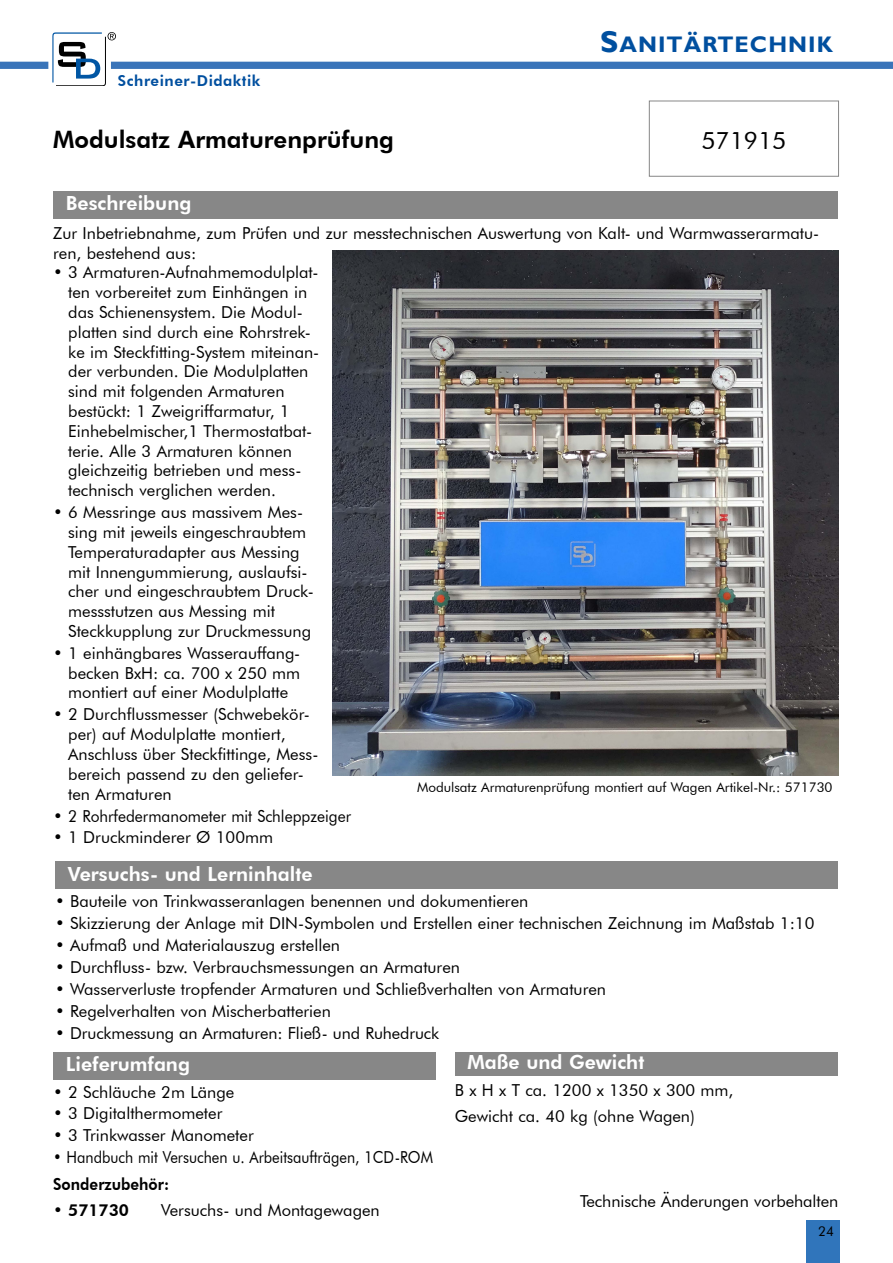
<style>
.page{position:relative;width:893px;height:1263px;background:#fff}
.page>*{position:absolute;margin:0;border:0;box-sizing:border-box;transform-origin:0 0}
.Prospekt_Titel{font:800 24px "Futura BT";color:#000}
.t1{font:24px "Futura BT";color:#000}
.t2{font:700 22.5px "Gill Sans";letter-spacing:.045em;color:#004f9f}
.Ü-Balken{font:800 19.5px "Futura BT";color:#fff}
.Ü-Balken-2{font:16.5px/19.8px "Futura BT";color:#000}
.Ü-Balken-3{font:16.5px "Futura BT";color:#000;scale:.89 1}
.t3{font:800 16.5px "Futura BT";color:#000;scale:.92 1}
.t4{font:800 16.5px "Futura BT";color:#000}
.t5{font:800 15px "Futura BT";letter-spacing:.035em;color:#004f9f}
.t6{font:13.5px "Futura BT";color:#000}
.s1{font-size:30px}
.s2{font-weight:400}
</style>
<div class="page">
<div style="left:0;top:62px;width:893px;height:7px;background:#3974b9;border:3px solid #3974b9"></div>
<div style="left:806px;top:1220px;width:34px;height:43px;background:#3075bb"></div>
<svg style="left:48px;top:32px;width:71px;height:54px"></svg>
<div style="left:53px;top:191px;width:784px;height:28px;background:#878787"></div>
<div style="left:55px;top:861px;width:782px;height:28px;background:#878787"></div>
<div style="left:455px;top:1052px;width:382px;height:24px;background:#878787"></div>
<div style="left:53px;top:1052px;width:383px;height:28px;background:#878787"></div>
<img style="left:332px;top:250px;width:506px;height:526px">
<p class="t5" style="left:118px;top:71px;width:144px">Schreiner-Didaktik</p>
<h2 class="t2" style="left:600px;top:31px;width:234px"><span class="s1">S</span>ANITÄRTECHNIK</h2>
<p class="Prospekt_Titel" style="left:53px;top:125px;width:342px">Modulsatz Armaturenprüfung</p>
<p class="t1" style="left:701px;top:125px;width:86px">571915</p>
<p class="Ü-Balken" style="left:66px;top:192px;width:127px">Beschreibung</p>
<p class="Ü-Balken-2" style="left:53px;top:223px;width:767px">Zur Inbetriebnahme, zum Prüfen und zur messtechnischen Auswertung von Kalt- und Warmwasserarmatu&shy;ren, bestehend aus:</p>
<p class="Ü-Balken-2" style="left:68px;top:262px;width:253px;text-indent:-15px">• 3 Armaturen-Aufnahmemodulplat&shy;ten vorbereitet zum Einhängen in das Schienensystem. Die Modul&shy;platten sind durch eine Rohrstrec&shy;ke im Steckfitting-System miteinan&shy;der verbunden. Die Modulplatten sind mit folgenden Armaturen bestückt: 1 Zweigriffarmatur, 1<br>Einhebelmischer,1 Thermostatbat&shy;terie. Alle 3 Armaturen können gleichzeitig betrieben und mess&shy;technisch verglichen werden.</p>
<p class="Ü-Balken-2" style="left:68px;top:502px;width:247px;text-indent:-15px">• 6 Messringe aus massivem Mes&shy;sing mit jeweils eingeschraubtem<br>Temperaturadapter aus Messing mit Innengummierung, auslaufsi&shy;cher und eingeschraubtem Druck&shy;messstutzen aus Messing mit<br>Steckkupplung zur Druckmessung</p>
<p class="Ü-Balken-2" style="left:68px;top:643px;width:234px;text-align:justify;text-indent:-15px">• 1 einhängbares Wasserauffang&shy;becken BxH: ca. 700 x 250 mm montiert auf einer Modulplatte</p>
<p class="Ü-Balken-2" style="left:68px;top:704px;width:252px;text-indent:-15px">• 2 Durchflussmesser (Schwebekör&shy;per) auf Modulplatte montiert,<br>Anschluss über Steckfittinge, Mess&shy;bereich passend zu den geliefer&shy;ten Armaturen</p>
<p class="Ü-Balken-2" style="left:53px;top:806px;width:299px">• 2 Rohrfedermanometer mit Schleppzeiger</p>
<p class="Ü-Balken-2" style="left:53px;top:827px;width:221px">• 1 Druckminderer Ø 100mm</p>
<p class="Ü-Balken" style="left:68px;top:862px;width:246px">Versuchs- und Lerninhalte</p>
<p class="Ü-Balken-2" style="left:55px;top:891px;width:475px">• Bauteile von Trinkwasseranlagen benennen und dokumentieren</p>
<p class="Ü-Balken-2" style="left:55px;top:913px;width:761px">• Skizzierung der Anlage mit DIN-Symbolen und Erstellen einer technischen Zeichnung im Maßstab 1:10</p>
<p class="Ü-Balken-2" style="left:55px;top:935px;width:286px">• Aufmaß und Materialauszug erstellen</p>
<p class="Ü-Balken-2" style="left:55px;top:957px;width:407px">• Durchfluss- bzw. Verbrauchsmessungen an Armaturen</p>
<p class="Ü-Balken-2" style="left:55px;top:979px;width:553px">• Wasserverluste tropfender Armaturen und Schließverhalten von Armaturen</p>
<p class="Ü-Balken-2" style="left:55px;top:1001px;width:277px">• Regelverhalten von Mischerbatterien</p>
<p class="Ü-Balken-2" style="left:55px;top:1023px;width:386px">• Druckmessung an Armaturen: Fließ- und Ruhedruck</p>
<p class="Ü-Balken" style="left:468px;top:1051px;width:178px">Maße und Gewicht</p>
<p class="Ü-Balken-2" style="left:455px;top:1080px;width:280px">B x H x T ca. 1200 x 1350 x 300 mm,</p>
<p class="Ü-Balken-2" style="left:455px;top:1106px;width:242px">Gewicht ca. 40 kg (ohne Wagen)</p>
<p class="t6" style="left:417px;top:779px;width:417px">Modulsatz Armaturenprüfung montiert auf Wagen Artikel-Nr.: 571730</p>
<p class="Ü-Balken" style="left:66px;top:1052px;width:126px">Lieferumfang</p>
<p class="Ü-Balken-2" style="left:53px;top:1081px;width:183px">• 2 Schläuche 2m Länge</p>
<p class="Ü-Balken-2" style="left:53px;top:1103px;width:171px">• 3 Digitalthermometer</p>
<p class="Ü-Balken-2" style="left:53px;top:1125px;width:202px">• 3 Trinkwasser Manometer</p>
<p class="Ü-Balken-3" style="left:53px;top:1147px;width:428px">• Handbuch mit Versuchen u. Arbeitsaufträgen, 1CD-ROM</p>
<p class="t3" style="left:53px;top:1173px;width:128px">Sonderzubehör:</p>
<p class="t4" style="left:53px;top:1200px;width:77px"><span class="s2">•</span> 571730</p>
<p class="Ü-Balken-2" style="left:161px;top:1200px;width:220px">Versuchs- und Montagewagen</p>
<p class="Ü-Balken-2" style="left:580px;top:1191px;width:260px">Technische Änderungen vorbehalten</p>
<p class="t6" style="left:818px;top:1223px;width:17px">24</p>
</div>
